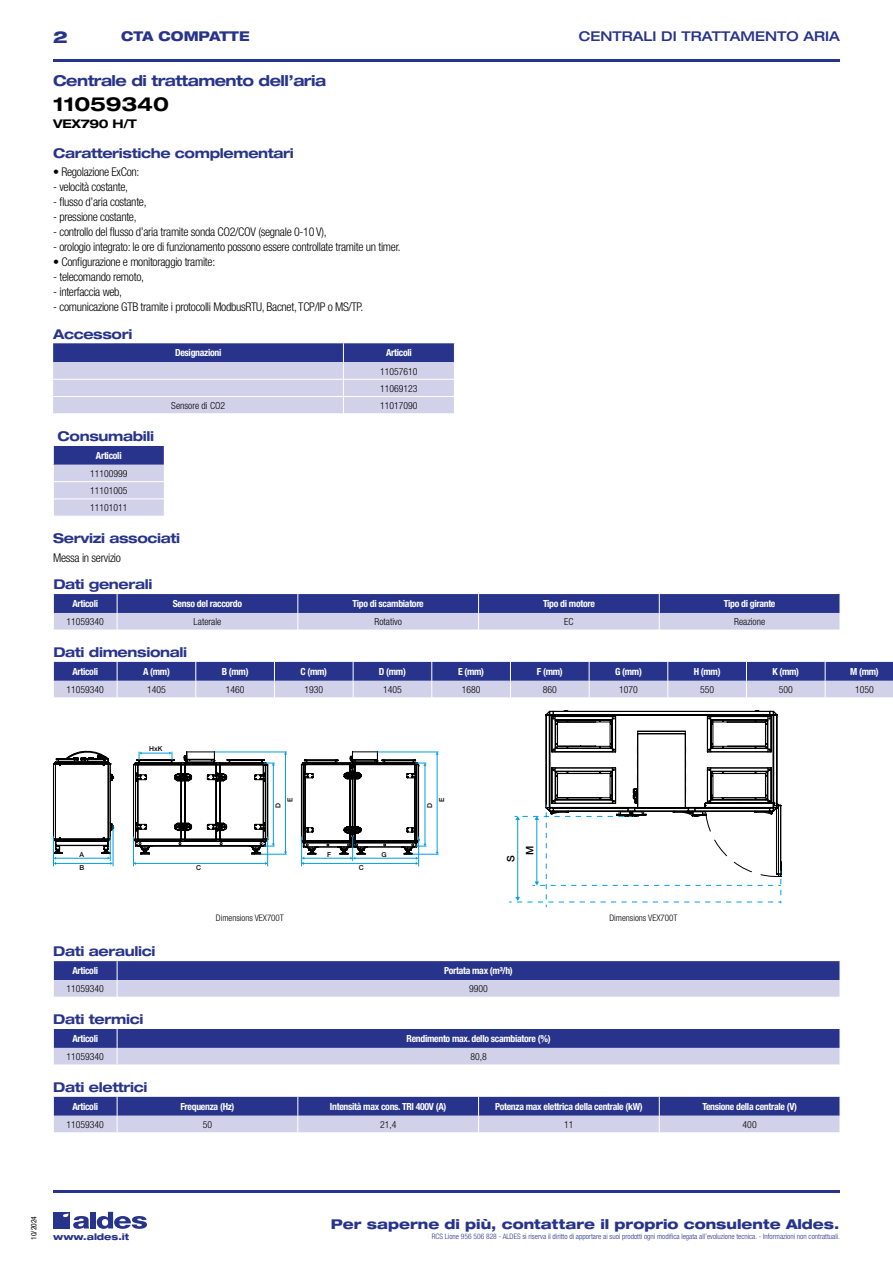
<style>
.page{position:relative;width:893px;height:1263px;background:#fff}
.page>*{position:absolute;margin:0;border:0;box-sizing:border-box;transform-origin:0 0}
.t1{font:700 expanded 19.5px "Helvetica Neue LT Std";letter-spacing:-.01em;color:#000}
.t2{font:800 expanded 16.5px "Helvetica Neue LT Std";color:#28348b}
.t3{font:700 expanded 15px "Helvetica Neue LT Std";letter-spacing:-.035em;color:#28348b}
.t4{font:700 expanded 13.5px "Helvetica Neue LT Std";letter-spacing:-.025em;color:#28348b}
.t5{font:800 expanded 13.5px "Helvetica Neue LT Std";color:#28348b}
.t6{font:500 expanded 13.5px "Helvetica Neue LT Std";color:#28348b}
.t7{font:800 expanded 13.5px "Helvetica Neue LT Std";color:#28348b;scale:.95 1}
.t8{font:300 condensed 12px "Helvetica Neue LT Std";letter-spacing:-.025em;color:#000}
.t9{font:700 expanded 12px "Helvetica Neue LT Std";letter-spacing:-.025em;color:#000}
.t10{font:500 10.35px "Helvetica Neue";color:#000}
.t11{font:700 condensed 9.75px "Helvetica Neue LT Std";letter-spacing:-.03em;color:#fff}
.t12{font:300 condensed 9.75px/17.2px "Helvetica Neue";color:#000}
.t13{font:300 condensed 9px "Helvetica Neue LT Std";color:#000}
.t14{font:800 expanded 9px "Helvetica Neue LT Std";color:#28348b}
.t15{font:300 condensed 7.5px "Helvetica Neue LT Std";color:#28348b}
.t16{font:condensed 7.5px "Helvetica Neue LT Std";color:#000}
.t17{font:500 6.9px/13.5px "Helvetica Neue";color:#000}
</style>
<div class="page">
<div style="left:53px;top:1212px;width:17px;height:16px;background:#28348b"></div>
<div style="left:90px;top:1212px;width:6px;height:16px;background:#28348b"></div>
<svg style="left:97px;top:1212px;width:50px;height:17px"></svg>
<svg style="left:63px;top:1213px;width:26px;height:16px"></svg>
<hr style="left:53px;top:59px;width:787px;height:2px;background:#28348b">
<hr style="left:53px;top:1190px;width:787px;height:2px;background:#28348b">
<svg style="left:53px;top:343px;width:402px;height:70px;background:#a6a8d1"></svg>
<svg style="left:53px;top:446px;width:111px;height:70px;background:#a7a9d1"></svg>
<svg style="left:53px;top:594px;width:787px;height:36px;background:#7a80b8"></svg>
<svg style="left:53px;top:662px;width:840px;height:36px;background:#7d83ba"></svg>
<hr style="left:53px;top:836px;width:1px;height:30px;background:#009fe3">
<hr style="left:133px;top:836px;width:1px;height:30px;background:#009fe3">
<hr style="left:267px;top:836px;width:1px;height:30px;background:#009fe3">
<hr style="left:301px;top:836px;width:1px;height:30px;background:#009fe3">
<hr style="left:418px;top:836px;width:1px;height:30px;background:#009fe3">
<hr style="left:113px;top:825px;width:1px;height:41px;background:#009fe3">
<svg style="left:53px;top:750px;width:386px;height:115px"></svg>
<svg style="left:509px;top:711px;width:272px;height:196px"></svg>
<svg style="left:53px;top:961px;width:787px;height:36px;background:#7a7fb8"></svg>
<svg style="left:53px;top:1029px;width:787px;height:36px;background:#7a7fb8"></svg>
<svg style="left:53px;top:1097px;width:787px;height:35px;background:#787eb8"></svg>
<h2 class="t2" style="left:53px;top:26px;width:16px">2</h2>
<p class="t7" style="left:121px;top:28px;width:137px">CTA COMPATTE</p>
<p class="t6" style="left:579px;top:28px;width:263px">CENTRALI DI TRATTAMENTO ARIA</p>
<p class="t3" style="left:53px;top:71px;width:275px">Centrale di trattamento dell’aria</p>
<h1 class="t1" style="left:53px;top:92px;width:117px">11059340</h1>
<p class="t9" style="left:53px;top:116px;width:85px">VEX790 H/T</p>
<p class="t4" style="left:53px;top:145px;width:242px">Caratteristiche complementari</p>
<p class="t8" style="left:53px;top:164px;width:88px">• Regolazione ExCon:</p>
<p class="t8" style="left:53px;top:179px;width:76px">- velocità costante,</p>
<p class="t8" style="left:53px;top:194px;width:95px">- flusso d’aria costante,</p>
<p class="t8" style="left:53px;top:209px;width:85px">- pressione costante,</p>
<p class="t8" style="left:53px;top:224px;width:275px">- controllo del flusso d’aria tramite sonda CO2/COV (segnale 0-10 V),</p>
<p class="t8" style="left:53px;top:239px;width:349px">- orologio integrato: le ore di funzionamento possono essere controllate tramite un timer.</p>
<p class="t8" style="left:53px;top:254px;width:164px">• Configurazione e monitoraggio tramite:</p>
<p class="t8" style="left:53px;top:269px;width:92px">- telecomando remoto,</p>
<p class="t8" style="left:53px;top:284px;width:71px">- interfaccia web,</p>
<p class="t8" style="left:53px;top:299px;width:312px">- comunicazione GTB tramite i protocolli ModbusRTU, Bacnet, TCP/IP o MS/TP.</p>
<p class="t4" style="left:53px;top:325px;width:81px">Accessori</p>
<p class="t11" style="left:175px;top:347px;width:48px">Designazioni</p>
<p class="t11" style="left:386px;top:347px;width:27px">Articoli</p>
<p class="t12" style="left:380px;top:362px;width:39px">11057610<br>11069123</p>
<p class="t12" style="left:171px;top:397px;width:55px">Sensore di CO2</p>
<p class="t12" style="left:380px;top:397px;width:39px">11017090</p>
<p class="t4" style="left:58px;top:428px;width:98px">Consumabili</p>
<p class="t11" style="left:96px;top:449px;width:27px">Articoli</p>
<p class="t12" style="left:90px;top:465px;width:39px;text-align:justify">11100999<br>11101005<br>11101011</p>
<p class="t4" style="left:53px;top:530px;width:129px">Servizi associati</p>
<p class="t8" style="left:53px;top:551px;width:69px">Messa in servizio</p>
<p class="t4" style="left:53px;top:576px;width:101px">Dati generali</p>
<p class="t11" style="left:72px;top:598px;width:27px">Articoli</p>
<p class="t11" style="left:173px;top:598px;width:71px">Senso del raccordo</p>
<p class="t11" style="left:353px;top:598px;width:73px">Tipo di scambiatore</p>
<p class="t11" style="left:543px;top:598px;width:53px">Tipo di motore</p>
<p class="t11" style="left:724px;top:598px;width:53px">Tipo di girante</p>
<p class="t12" style="left:67px;top:613px;width:39px">11059340</p>
<p class="t12" style="left:194px;top:613px;width:29px">Laterale</p>
<p class="t12" style="left:374px;top:613px;width:29px">Rotativo</p>
<p class="t12" style="left:564px;top:613px;width:11px">EC</p>
<p class="t12" style="left:734px;top:613px;width:33px">Reazione</p>
<p class="t4" style="left:53px;top:644px;width:135px">Dati dimensionali</p>
<p class="t11" style="left:72px;top:665px;width:27px">Articoli</p>
<p class="t11" style="left:143px;top:665px;width:28px">A (mm)</p>
<p class="t11" style="left:222px;top:665px;width:28px">B (mm)</p>
<p class="t11" style="left:300px;top:665px;width:28px">C (mm)</p>
<p class="t11" style="left:379px;top:665px;width:29px">D (mm)</p>
<p class="t11" style="left:458px;top:665px;width:28px">E (mm)</p>
<p class="t11" style="left:537px;top:665px;width:27px">F (mm)</p>
<p class="t11" style="left:615px;top:665px;width:28px">G (mm)</p>
<p class="t11" style="left:694px;top:665px;width:28px">H (mm)</p>
<p class="t11" style="left:772px;top:665px;width:28px">K (mm)</p>
<p class="t11" style="left:850px;top:665px;width:30px">M (mm)</p>
<p class="t12" style="left:67px;top:681px;width:39px">11059340</p>
<p class="t12" style="left:147px;top:681px;width:20px">1405</p>
<p class="t12" style="left:226px;top:681px;width:20px">1460</p>
<p class="t12" style="left:304px;top:681px;width:20px">1930</p>
<p class="t12" style="left:383px;top:681px;width:20px">1405</p>
<p class="t12" style="left:462px;top:681px;width:20px">1680</p>
<p class="t12" style="left:543px;top:681px;width:16px">860</p>
<p class="t12" style="left:619px;top:681px;width:20px">1070</p>
<p class="t12" style="left:700px;top:681px;width:16px">550</p>
<p class="t12" style="left:779px;top:681px;width:16px">500</p>
<p class="t12" style="left:855px;top:681px;width:20px">1050</p>
<p class="t17" style="left:80px;top:847px;width:6px">A<br>B</p>
<p class="t17" style="left:149px;top:742px;width:15px">HxK</p>
<p class="t17" style="left:196px;top:861px;width:6px">C</p>
<p class="t17" style="left:283px;top:801px;width:6px;rotate:-90deg">E</p>
<p class="t17" style="left:271px;top:808px;width:6px;rotate:-90deg">D</p>
<p class="t17" style="left:327px;top:847px;width:6px">F</p>
<p class="t17" style="left:381px;top:847px;width:7px">G</p>
<p class="t17" style="left:359px;top:861px;width:6px">C</p>
<p class="t17" style="left:435px;top:802px;width:6px;rotate:-90deg">E</p>
<p class="t17" style="left:423px;top:808px;width:6px;rotate:-90deg">D</p>
<p class="t10" style="left:505px;top:862px;width:8px;rotate:-90deg">S</p>
<p class="t10" style="left:524px;top:855px;width:11px;rotate:-90deg">M</p>
<p class="t13" style="left:216px;top:912px;width:70px">Dimensions VEX700T</p>
<p class="t13" style="left:609px;top:912px;width:70px">Dimensions VEX700T</p>
<p class="t4" style="left:53px;top:942px;width:104px">Dati aeraulici</p>
<p class="t11" style="left:72px;top:965px;width:27px">Articoli</p>
<p class="t11" style="left:444px;top:965px;width:70px">Portata max (m³/h)</p>
<p class="t12" style="left:66px;top:980px;width:39px">11059340</p>
<p class="t12" style="left:469px;top:980px;width:20px">9900</p>
<p class="t4" style="left:53px;top:1011px;width:92px">Dati termici</p>
<p class="t11" style="left:72px;top:1032px;width:27px">Articoli</p>
<p class="t11" style="left:407px;top:1032px;width:146px">Rendimento max. dello scambiatore (%)</p>
<p class="t12" style="left:66px;top:1048px;width:39px">11059340</p>
<p class="t12" style="left:470px;top:1048px;width:18px">80,8</p>
<p class="t4" style="left:53px;top:1079px;width:96px">Dati elettrici</p>
<p class="t11" style="left:72px;top:1100px;width:27px">Articoli</p>
<p class="t11" style="left:180px;top:1100px;width:56px">Frequenza (Hz)</p>
<p class="t11" style="left:330px;top:1100px;width:118px">Intensità max cons. TRI 400V (A)</p>
<p class="t11" style="left:495px;top:1100px;width:149px">Potenza max elettrica della centrale (kW)</p>
<p class="t11" style="left:702px;top:1100px;width:96px">Tensione della centrale (V)</p>
<p class="t12" style="left:67px;top:1116px;width:39px">11059340</p>
<p class="t12" style="left:203px;top:1116px;width:11px">50</p>
<p class="t12" style="left:380px;top:1116px;width:18px">21,4</p>
<p class="t12" style="left:564px;top:1116px;width:11px">11</p>
<p class="t12" style="left:743px;top:1116px;width:16px">400</p>
<p class="t16" style="left:29px;top:1240px;width:25px;rotate:-90deg">10/2024</p>
<p class="t5" style="left:331px;top:1215px;width:510px">Per saperne di più, contattare il proprio consulente Aldes.</p>
<p class="t14" style="left:53px;top:1231px;width:78px">www.aldes.it</p>
<p class="t15" style="left:432px;top:1232px;width:410px">RCS Lione 956 506 828 - ALDES si riserva il diritto di apportare ai suoi prodotti ogni modifica legata all’evoluzione tecnica. - Informazioni non contrattuali.</p>
</div>
